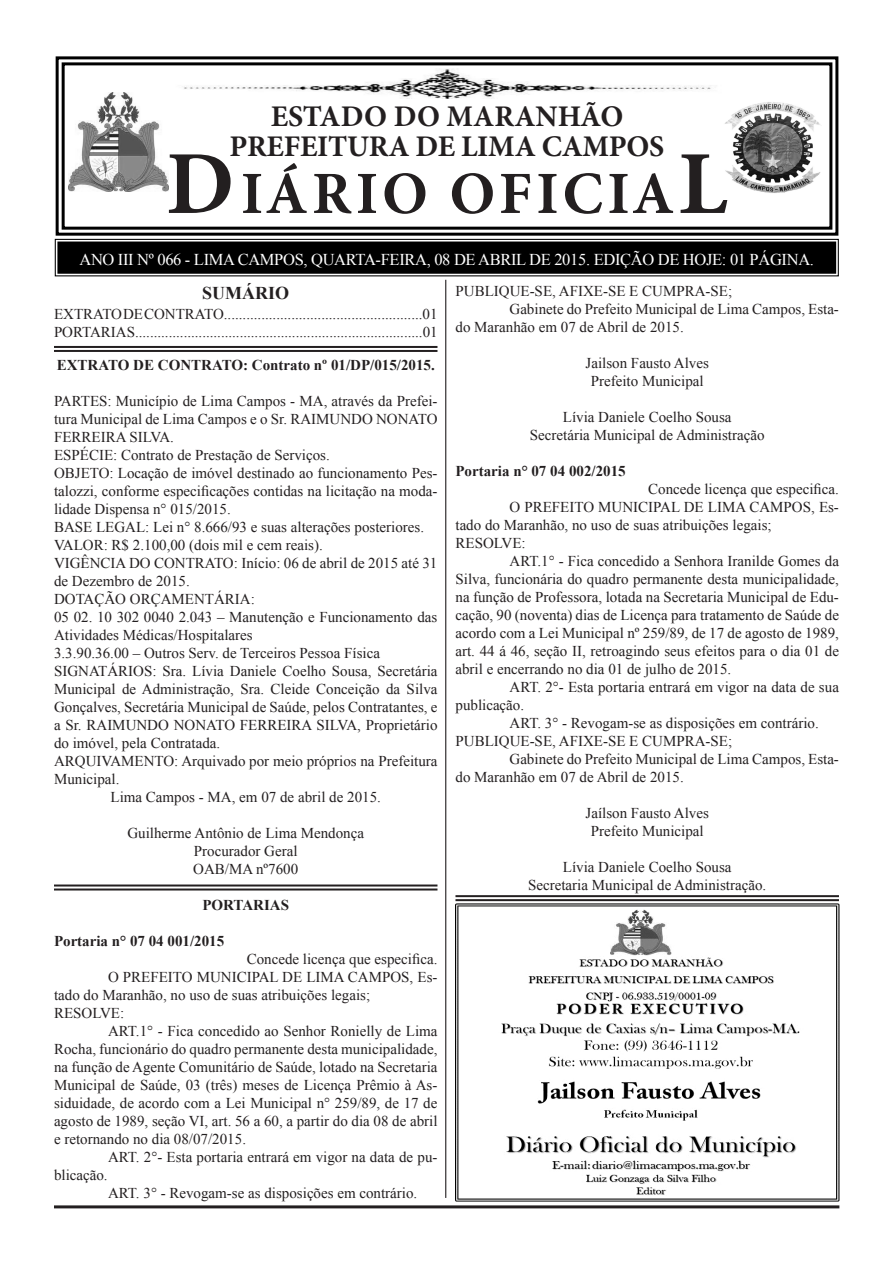
<style>
.page{position:relative;width:893px;height:1263px;background:#fff}
.page>*{position:absolute;margin:0;border:0;box-sizing:border-box;transform-origin:0 0}
.t1{font:700 60px "Minion Pro";letter-spacing:.06em;color:#231f20}
.t2{font:700 30px "Minion Pro";letter-spacing:-.01em;color:#231f20}
.t3{font:700 18px "Times New Roman";color:#231f20}
.t4{font:16.5px "Times New Roman";letter-spacing:-.02em;color:#fff}
.t5{font:15px/18px "Times New Roman";color:#231f20}
.t6{font:700 15px "Times New Roman";color:#231f20}
.s1{font-size:90px}
</style>
<div class="page">
<svg style="left:55px;top:56px;width:784px;height:180px"></svg>
<div style="left:62px;top:62px;width:770px;height:168px;border:3px solid #000"></div>
<svg style="left:54px;top:238px;width:785px;height:39px;background:#242424"></svg>
<div style="left:57px;top:241px;width:779px;height:33px;border:2px solid #000"></div>
<div style="left:61px;top:245px;width:771px;height:25px;border:1px solid #000"></div>
<img style="left:717px;top:97px;width:108px;height:103px">
<hr style="left:54px;top:1205px;width:785px;height:3px;background:#231f20">
<img style="left:68px;top:93px;width:101px;height:98px">
<img style="left:170px;top:69px;width:552px;height:30px">
<hr style="left:54px;top:346px;width:383px;height:2px;background:#231f20">
<hr style="left:54px;top:350px;width:383px;height:2px;background:#231f20">
<hr style="left:445px;top:280px;width:1px;height:918px;background:#231f20">
<hr style="left:54px;top:884px;width:383px;height:2px;background:#231f20">
<hr style="left:54px;top:888px;width:383px;height:2px;background:#231f20">
<hr style="left:455px;top:895px;width:384px;height:2px;background:#231f20">
<hr style="left:455px;top:899px;width:384px;height:2px;background:#231f20">
<img style="left:455px;top:903px;width:384px;height:298px">
<p class="t2" style="left:271px;top:95px;width:354px">ESTADO DO MARANHÃO</p>
<p class="t2" style="left:230px;top:125px;width:436px">PREFEITURA DE LIMA CAMPOS</p>
<p class="t1" style="left:166px;top:151px;width:563px"><span class="s1">D</span>IÁRIO OFICIA<span class="s1">L</span></p>
<p class="t4" style="left:79px;top:249px;width:736px">ANO III Nº 066 - LIMA CAMPOS, QUARTA-FEIRA, 08 DE ABRIL DE 2015. EDIÇÃO DE HOJE: 01 PÁGINA.</p>
<p class="t3" style="left:202px;top:280px;width:88px">SUMÁRIO</p>
<p class="t5" style="left:54px;top:304px;width:385px">EXTRATO DE CONTRATO.....................................................01</p>
<p class="t5" style="left:54px;top:322px;width:385px">PORTARIAS.............................................................................01</p>
<p class="t6" style="left:57px;top:355px;width:380px">EXTRATO DE CONTRATO: Contrato nº 01/DP/015/2015.</p>
<p class="t5" style="left:54px;top:392px;width:385px;text-align:justify">PARTES: Município de Lima Campos - MA, através da Prefei&shy;tura Municipal de Lima Campos e o Sr. RAIMUNDO NONATO FERREIRA SILVA.</p>
<p class="t5" style="left:54px;top:446px;width:277px">ESPÉCIE: Contrato de Prestação de Serviços.</p>
<p class="t5" style="left:54px;top:464px;width:385px;text-align:justify">OBJETO: Locação de imóvel destinado ao funcionamento Pes&shy;talozzi, conforme especificações contidas na licitação na moda&shy;lidade Dispensa n° 015/2015.</p>
<p class="t5" style="left:54px;top:518px;width:372px">BASE LEGAL: Lei n° 8.666/93 e suas alterações posteriores.</p>
<p class="t5" style="left:54px;top:536px;width:270px">VALOR: R$ 2.100,00 (dois mil e cem reais).</p>
<p class="t5" style="left:54px;top:554px;width:385px">VIGÊNCIA DO CONTRATO: Início: 06 de abril de 2015 até 31 de Dezembro de 2015.</p>
<p class="t5" style="left:54px;top:590px;width:202px">DOTAÇÃO ORÇAMENTÁRIA:</p>
<p class="t5" style="left:54px;top:608px;width:385px">05 02. 10 302 0040 2.043 – Manutenção e Funcionamento das<br>Atividades Médicas/Hospitalares</p>
<p class="t5" style="left:54px;top:644px;width:327px">3.3.90.36.00 – Outros Serv. de Terceiros Pessoa Física</p>
<p class="t5" style="left:54px;top:662px;width:385px;text-align:justify">SIGNATÁRIOS: Sra. Lívia Daniele Coelho Sousa, Secretária Municipal de Administração, Sra. Cleide Conceição da Silva Gonçalves, Secretária Municipal de Saúde, pelos Contratantes, e a Sr. RAIMUNDO NONATO FERREIRA SILVA, Proprietário do imóvel, pela Contratada.</p>
<p class="t5" style="left:54px;top:752px;width:385px">ARQUIVAMENTO: Arquivado por meio próprios na Prefeitura<br>Municipal.</p>
<p class="t5" style="left:111px;top:788px;width:272px">Lima Campos - MA, em 07 de abril de 2015.</p>
<p class="t5" style="left:127px;top:824px;width:238px">Guilherme Antônio de Lima Mendonça</p>
<p class="t5" style="left:194px;top:842px;width:105px">Procurador Geral</p>
<p class="t5" style="left:193px;top:860px;width:107px">OAB/MA nº7600</p>
<p class="t6" style="left:202px;top:895px;width:88px">PORTARIAS</p>
<p class="t6" style="left:54px;top:931px;width:172px">Portaria n° 07 04 001/2015</p>
<p class="t5" style="left:247px;top:950px;width:192px">Concede licença que especifica.</p>
<p class="t5" style="left:54px;top:968px;width:385px;text-indent:54px">O PREFEITO MUNICIPAL DE LIMA CAMPOS, Es&shy;tado do Maranhão, no uso de suas atribuições legais;</p>
<p class="t5" style="left:54px;top:1004px;width:72px">RESOLVE:</p>
<p class="t5" style="left:54px;top:1022px;width:385px;text-align:justify;text-indent:54px">ART.1° - Fica concedido ao Senhor Ronielly de Lima Rocha, funcionário do quadro permanente desta municipalidade, na função de Agente Comunitário de Saúde, lotado na Secretaria Municipal de Saúde, 03 (três) meses de Licença Prêmio à As&shy;siduidade, de acordo com a Lei Municipal n° 259/89, de 17 de agosto de 1989, seção VI, art. 56 a 60, a partir do dia 08 de abril e retornando no dia 08/07/2015.</p>
<p class="t5" style="left:108px;top:1148px;width:331px">ART. 2°- Esta portaria entrará em vigor na data de pu-</p>
<p class="t5" style="left:54px;top:1166px;width:55px">blicação.</p>
<p class="t5" style="left:108px;top:1184px;width:311px">ART. 3° - Revogam-se as disposições em contrário.</p>
<p class="t5" style="left:455px;top:281px;width:278px">PUBLIQUE-SE, AFIXE-SE E CUMPRA-SE;</p>
<p class="t5" style="left:455px;top:299px;width:385px;text-indent:54px">Gabinete do Prefeito Municipal de Lima Campos, Esta&shy;do Maranhão em 07 de Abril de 2015.</p>
<p class="t5" style="left:586px;top:353px;width:125px">Jailson Fausto Alves</p>
<p class="t5" style="left:591px;top:371px;width:114px">Prefeito Municipal</p>
<p class="t5" style="left:563px;top:407px;width:170px">Lívia Daniele Coelho Sousa</p>
<p class="t5" style="left:530px;top:425px;width:236px">Secretária Municipal de Administração</p>
<p class="t6" style="left:455px;top:460px;width:172px">Portaria n° 07 04 002/2015</p>
<p class="t5" style="left:648px;top:479px;width:192px">Concede licença que especifica.</p>
<p class="t5" style="left:455px;top:497px;width:385px;text-indent:54px">O PREFEITO MUNICIPAL DE LIMA CAMPOS, Es&shy;tado do Maranhão, no uso de suas atribuições legais;</p>
<p class="t5" style="left:455px;top:533px;width:72px">RESOLVE:</p>
<p class="t5" style="left:455px;top:551px;width:385px;text-align:justify;text-indent:54px">ART.1° - Fica concedido a Senhora Iranilde Gomes da Silva, funcionária do quadro permanente desta municipalidade, na função de Professora, lotada na Secretaria Municipal de Edu&shy;cação, 90 (noventa) dias de Licença para tratamento de Saúde de acordo com a Lei Municipal nº 259/89, de 17 de agosto de 1989, art. 44 á 46, seção II, retroagindo seus efeitos para o dia 01 de abril e encerrando no dia 01 de julho de 2015.</p>
<p class="t5" style="left:455px;top:677px;width:385px;text-indent:54px">ART. 2°- Esta portaria entrará em vigor na data de sua publicação.</p>
<p class="t5" style="left:509px;top:713px;width:311px">ART. 3° - Revogam-se as disposições em contrário.</p>
<p class="t5" style="left:455px;top:731px;width:278px">PUBLIQUE-SE, AFIXE-SE E CUMPRA-SE;</p>
<p class="t5" style="left:455px;top:749px;width:385px;text-indent:54px">Gabinete do Prefeito Municipal de Lima Campos, Esta&shy;do Maranhão em 07 de Abril de 2015.</p>
<p class="t5" style="left:586px;top:803px;width:125px">Jaílson Fausto Alves</p>
<p class="t5" style="left:591px;top:821px;width:114px">Prefeito Municipal</p>
<p class="t5" style="left:563px;top:857px;width:170px">Lívia Daniele Coelho Sousa</p>
<p class="t5" style="left:528px;top:875px;width:240px">Secretaria Municipal de Administração.</p>
</div>
